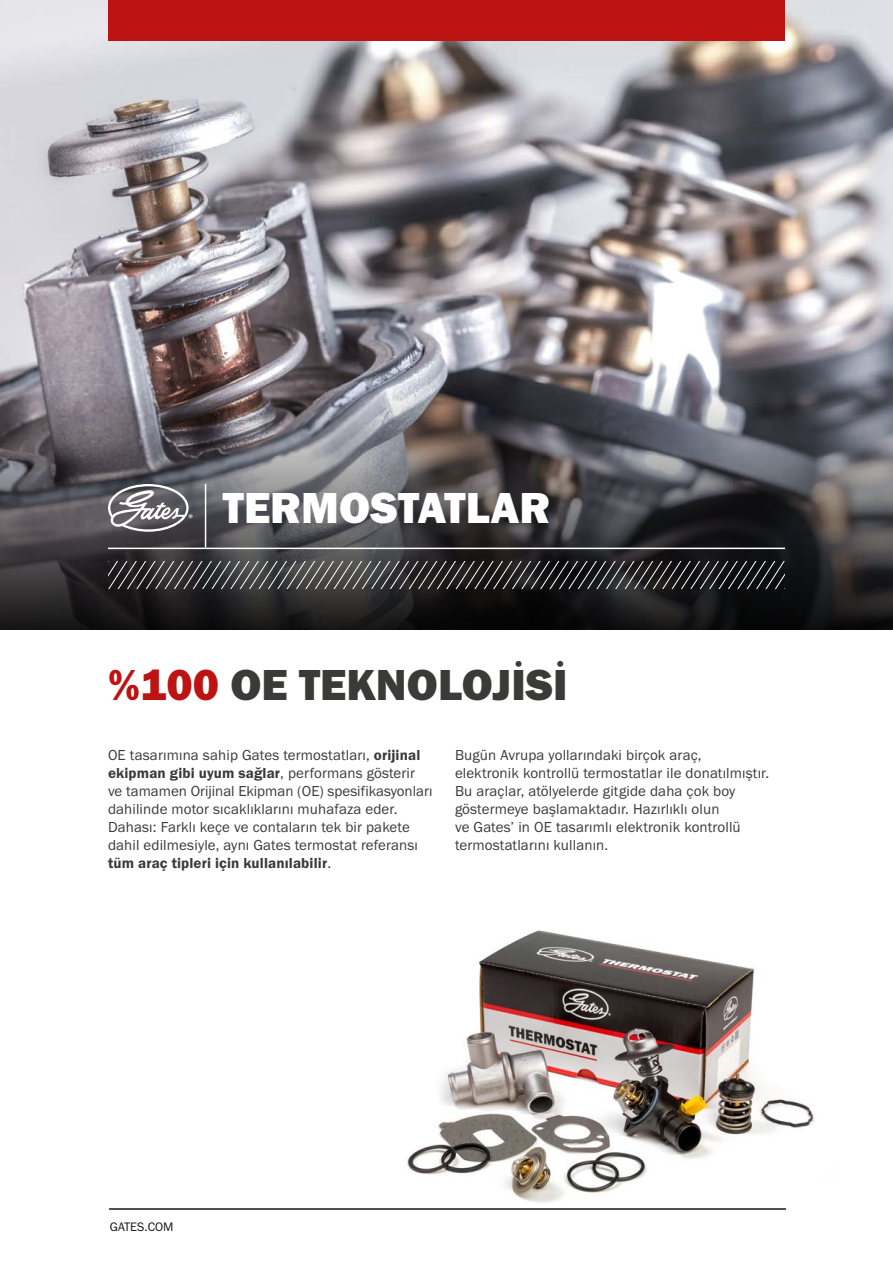
<style>
.page{position:relative;width:893px;height:1263px;background:#fff}
.page>*{position:absolute;margin:0;border:0;box-sizing:border-box;transform-origin:0 0}
.COVER_-_Title{font:45px "Franklin Gothic URW Hea";color:#3a3a39}
.HEADER_-_Title{font:45px "Franklin Gothic URW Hea";color:#fff}
.BODY_-_Copy{font:15px/18px "Franklin Gothic URW Boo";letter-spacing:.01em;color:#3a3a39}
.BODY_-_Footer{font:12.75px "Franklin Gothic URW Boo";color:#181716}
.s1{color:#bd1312}
.s2{font-family:"Franklin Gothic URW Dem"}
</style>
<div class="page">
<img style="left:0;top:0;width:893px;height:386px">
<hr style="left:109px;top:1208px;width:677px;height:2px;background:#181716">
<svg style="left:0;top:386px;width:893px;height:243px;background:#4b494d"></svg>
<img style="left:407px;top:930px;width:408px;height:273px">
<hr style="left:205px;top:484px;width:1px;height:64px;background:#fff">
<hr style="left:108px;top:548px;width:98px;height:1px;background:#fff">
<hr style="left:206px;top:548px;width:579px;height:1px;background:#fff">
<svg style="left:108px;top:484px;width:85px;height:48px"></svg>
<svg style="left:108px;top:562px;width:677px;height:27px;background:#404040"></svg>
<div style="left:108px;top:0;width:677px;height:40px;background:#bd1312"></div>
<p class="HEADER_-_Title" style="left:223px;top:479px;width:329px">TERMOSTATLAR</p>
<p class="COVER_-_Title" style="left:108px;top:656px;width:461px"><span class="s1">%100</span> OE TEKNOLOJİSİ</p>
<p class="BODY_-_Copy" style="left:108px;top:746px;width:326px">OE tasarımına sahip Gates termostatları, <span class="s2">orijinal ekipman gibi uyum sağlar</span>, performans gösterir ve tamamen Orijinal Ekipman (OE) spesifikasyonları dahilinde motor sıcaklıklarını muhafaza eder.<br>Dahası: Farklı keçe ve contaların tek bir pakete dahil edilmesiyle, aynı Gates termostat referansı <span class="s2">tüm araç tipleri için kullanılabilir</span>.</p>
<p class="BODY_-_Copy" style="left:455px;top:746px;width:316px">Bugün Avrupa yollarındaki birçok araç, elektronik kontrollü termostatlar ile donatılmıştır.<br>Bu araçlar, atölyelerde gitgide daha çok boy göstermeye başlamaktadır. Hazırlıklı olun<br>ve Gates’ in OE tasarımlı elektronik kontrollü termostatlarını kullanın.</p>
<p class="BODY_-_Footer" style="left:110px;top:1219px;width:65px">GATES.COM</p>
</div>
